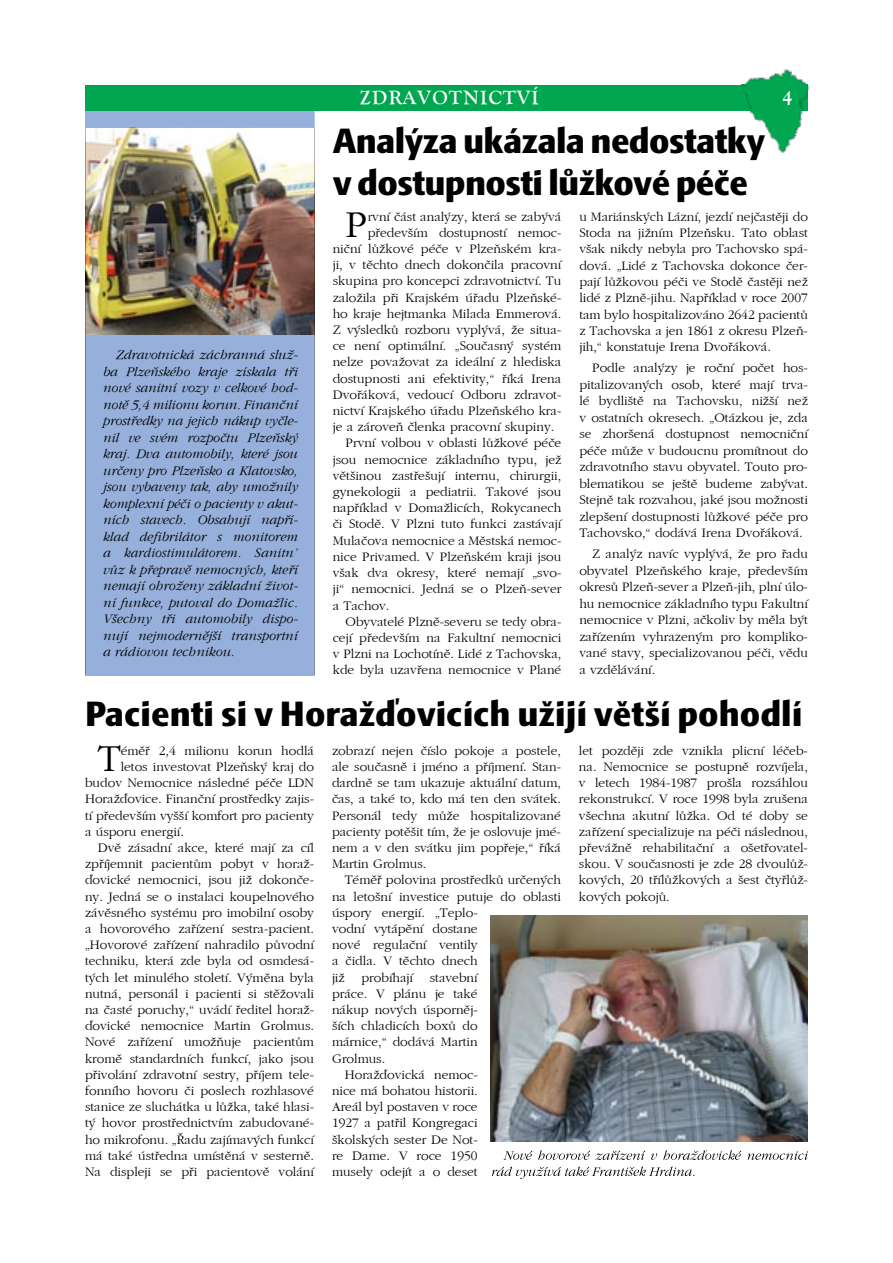
<style>
.page{position:relative;width:893px;height:1263px;background:#fff}
.page>*{position:absolute;margin:0;border:0;box-sizing:border-box;transform-origin:0 0}
.t1{font:39.45px "Gatineau";color:#000}
.t2{font:34.5px/41.4px "Skoda Sans Black CE";letter-spacing:-.02em;color:#000}
.t3{font:34.5px "Skoda Sans Black CE";color:#000}
.t4{font:700 22.5px "Golden Old Style";color:#fff}
.t5{font:13.5px/16.5px "Gatineau";color:#000;text-align:justify}
.t6{font:italic 13.5px/16.5px "Gatineau";letter-spacing:.01em;color:#000;text-align:justify}
</style>
<div class="page">
<svg style="left:85px;top:110px;width:230px;height:18px;background:#8faed0"></svg>
<div style="left:85px;top:85px;width:723px;height:25px;background:#00a650"></div>
<img style="left:741px;top:69px;width:68px;height:84px">
<img style="left:741px;top:85px;width:67px;height:25px">
<img style="left:490px;top:915px;width:318px;height:226px">
<svg style="left:503px;top:1150px;width:305px;height:10px"></svg>
<svg style="left:492px;top:1166px;width:202px;height:13px"></svg>
<img style="left:85px;top:128px;width:230px;height:547px">
<p class="t6" style="left:103px;top:346px;width:197px;text-indent:13px">Zdravotnická záchranná služ&shy;ba Plzeňského kraje získala tři nové sanitní vozy v celkové hod&shy;notě 5,4 milionu korun. Finanční prostředky na jejich nákup vyčle&shy;nil ve svém rozpočtu Plzeňský kraj. Dva automobily, které jsou určeny pro Plzeňsko a Klatovsko, jsou vybaveny tak, aby umožnily komplexní péči o pacienty v akut&shy;ních stavech. Obsahují napří&shy;klad defibrilátor s monitorem a kardiostimulátorem. Sanitní vůz k přepravě nemocných, kteří nemají ohroženy základní život&shy;ní funkce, putoval do Domažlic.<br>Všechny tři automobily dispo&shy;nují nejmodernější transportní a rádiovou technikou.</p>
<h3 class="t4" style="left:360px;top:85px;width:181px">ZDRAVOTNICTVÍ</h3>
<h3 class="t4" style="left:782px;top:85px;width:12px">4</h3>
<h2 class="t2" style="left:333px;top:121px;width:434px">Analýza ukázala nedostatky v dostupnosti lůžkové péče</h2>
<h1 class="t1" style="left:345px;top:202px;width:24px">P</h1>
<p class="t5" style="left:368px;top:208px;width:195px">rvní část analýzy, která se zabývá</p>
<p class="t5" style="left:579px;top:208px;width:230px">u Mariánských Lázní, jezdí nejčastěji do Stoda na jižním Plzeňsku. Tato oblast však nikdy nebyla pro Tachovsko spá&shy;dová. „Lidé z Tachovska dokonce čer&shy;pají lůžkovou péči ve Stodě častěji než lidé z Plzně-jihu. Například v roce 2007 tam bylo hospitalizováno 2642 pacientů z Tachovska a jen 1861 z okresu Plzeň&shy;jih,“ konstatuje Irena Dvořáková.</p>
<p class="t5" style="left:579px;top:360px;width:230px;text-indent:13px">Podle analýzy je roční počet hos&shy;pitalizovaných osob, které mají trva&shy;lé bydliště na Tachovsku, nižší než v ostatních okresech. „Otázkou je, zda se zhoršená dostupnost nemocniční péče může v budoucnu promítnout do zdravotního stavu obyvatel. Touto pro&shy;blematikou se ještě budeme zabývat.<br>Stejně tak rozvahou, jaké jsou možnosti zlepšení dostupnosti lůžkové péče pro Tachovsko,“ dodává Irena Dvořáková.</p>
<p class="t5" style="left:579px;top:545px;width:230px;text-indent:13px">Z analýz navíc vyplývá, že pro řadu obyvatel Plzeňského kraje, především okresů Plzeň-sever a Plzeň-jih, plní úlo&shy;hu nemocnice základního typu Fakultní nemocnice v Plzni, ačkoliv by měla být zařízením vyhrazeným pro kompliko&shy;vané stavy, specializovanou péči, vědu a vzdělávání.</p>
<p class="t5" style="left:368px;top:224px;width:195px">především dostupností nemoc-</p>
<p class="t5" style="left:333px;top:241px;width:230px">niční lůžkové péče v Plzeňském kra-</p>
<p class="t5" style="left:333px;top:257px;width:230px">ji, v těchto dnech dokončila pracovní</p>
<p class="t5" style="left:333px;top:273px;width:230px">skupina pro koncepci zdravotnictví. Tu</p>
<p class="t5" style="left:333px;top:289px;width:230px">založila při Krajském úřadu Plzeňské-</p>
<p class="t5" style="left:333px;top:305px;width:230px">ho kraje hejtmanka Milada Emmerová.</p>
<p class="t5" style="left:333px;top:322px;width:230px">Z výsledků rozboru vyplývá, že situa-</p>
<p class="t5" style="left:333px;top:338px;width:230px">ce není optimální. „Současný systém</p>
<p class="t5" style="left:333px;top:354px;width:230px">nelze považovat za ideální z hlediska</p>
<p class="t5" style="left:333px;top:370px;width:230px">dostupnosti ani efektivity,“ říká Irena</p>
<p class="t5" style="left:333px;top:386px;width:230px">Dvořáková, vedoucí Odboru zdravot-</p>
<p class="t5" style="left:333px;top:403px;width:230px">nictví Krajského úřadu Plzeňského kra-</p>
<p class="t5" style="left:333px;top:419px;width:223px">je a zároveň členka pracovní skupiny.</p>
<p class="t5" style="left:345px;top:435px;width:217px">První volbou v oblasti lůžkové péče</p>
<p class="t5" style="left:333px;top:451px;width:230px">jsou nemocnice základního typu, jež</p>
<p class="t5" style="left:333px;top:467px;width:230px">většinou zastřešují internu, chirurgii,</p>
<p class="t5" style="left:333px;top:484px;width:230px">gynekologii a pediatrii. Takové jsou</p>
<p class="t5" style="left:333px;top:500px;width:230px">například v Domažlicích, Rokycanech</p>
<p class="t5" style="left:333px;top:516px;width:230px">či Stodě. V Plzni tuto funkci zastávají</p>
<p class="t5" style="left:333px;top:532px;width:230px">Mulačova nemocnice a Městská nemoc-</p>
<p class="t5" style="left:333px;top:548px;width:230px">nice Privamed. V Plzeňském kraji jsou</p>
<p class="t5" style="left:333px;top:565px;width:230px">však dva okresy, které nemají „svo-</p>
<p class="t5" style="left:333px;top:581px;width:230px">ji“ nemocnici. Jedná se o Plzeň-sever</p>
<p class="t5" style="left:333px;top:597px;width:58px">a Tachov.</p>
<p class="t5" style="left:345px;top:613px;width:217px">Obyvatelé Plzně-severu se tedy obra-</p>
<p class="t5" style="left:333px;top:629px;width:230px">cejí především na Fakultní nemocnici</p>
<p class="t5" style="left:333px;top:646px;width:230px">v Plzni na Lochotíně. Lidé z Tachovska,</p>
<p class="t5" style="left:333px;top:662px;width:230px">kde byla uzavřena nemocnice v Plané</p>
<h2 class="t3" style="left:85px;top:693px;width:719px">Pacienti si v Horažďovicích užijí větší pohodlí</h2>
<h1 class="t1" style="left:98px;top:736px;width:24px">T</h1>
<p class="t5" style="left:121px;top:742px;width:195px">éměř 2,4 milionu korun hodlá</p>
<p class="t5" style="left:332px;top:742px;width:230px">zobrazí nejen číslo pokoje a postele, ale současně i jméno a příjmení. Stan&shy;dardně se tam ukazuje aktuální datum, čas, a také to, kdo má ten den svátek.<br>Personál tedy může hospitalizované pacienty potěšit tím, že je oslovuje jmé&shy;nem a v den svátku jim popřeje,“ říká Martin Grolmus.</p>
<p class="t5" style="left:345px;top:872px;width:218px">Téměř polovina prostředků určených</p>
<p class="t5" style="left:332px;top:888px;width:230px">na letošní investice putuje do oblasti</p>
<p class="t5" style="left:332px;top:904px;width:147px">úspory energií. „Teplo-</p>
<p class="t5" style="left:332px;top:920px;width:147px">vodní vytápění dostane</p>
<p class="t5" style="left:332px;top:936px;width:147px">nové regulační ventily</p>
<p class="t5" style="left:332px;top:953px;width:147px">a čidla. V těchto dnech</p>
<p class="t5" style="left:332px;top:969px;width:147px">již probíhají stavební</p>
<p class="t5" style="left:332px;top:985px;width:147px">práce. V plánu je také</p>
<p class="t5" style="left:332px;top:1001px;width:147px">nákup nových úsporněj-</p>
<p class="t5" style="left:332px;top:1017px;width:147px">ších chladicích boxů do</p>
<p class="t5" style="left:332px;top:1034px;width:147px">márnice,“ dodává Martin</p>
<p class="t5" style="left:332px;top:1050px;width:55px">Grolmus.</p>
<p class="t5" style="left:345px;top:1066px;width:134px">Horažďovická nemoc-</p>
<p class="t5" style="left:332px;top:1082px;width:147px">nice má bohatou historii.</p>
<p class="t5" style="left:332px;top:1098px;width:147px">Areál byl postaven v roce</p>
<p class="t5" style="left:332px;top:1115px;width:147px">1927 a patřil Kongregaci</p>
<p class="t5" style="left:332px;top:1131px;width:147px">školských sester De Not-</p>
<p class="t5" style="left:332px;top:1147px;width:147px">re Dame. V roce 1950</p>
<p class="t5" style="left:332px;top:1163px;width:147px">musely odejít a o deset</p>
<p class="t5" style="left:579px;top:742px;width:230px">let později zde vznikla plicní léčeb&shy;na. Nemocnice se postupně rozvíjela, v letech 1984-1987 prošla rozsáhlou rekonstrukcí. V roce 1998 byla zrušena všechna akutní lůžka. Od té doby se zařízení specializuje na péči následnou, převážně rehabilitační a ošetřovatel&shy;skou. V současnosti je zde 28 dvoulůž&shy;kových, 20 třílůžkových a šest čtyřlůž&shy;kových pokojů.</p>
<p class="t5" style="left:121px;top:758px;width:195px">letos investovat Plzeňský kraj do</p>
<p class="t5" style="left:85px;top:774px;width:230px">budov Nemocnice následné péče LDN</p>
<p class="t5" style="left:85px;top:791px;width:230px">Horažďovice. Finanční prostředky zajis-</p>
<p class="t5" style="left:85px;top:807px;width:230px">tí především vyšší komfort pro pacienty</p>
<p class="t5" style="left:85px;top:823px;width:100px">a úsporu energií.</p>
<p class="t5" style="left:98px;top:839px;width:218px">Dvě zásadní akce, které mají za cíl</p>
<p class="t5" style="left:85px;top:855px;width:230px">zpříjemnit pacientům pobyt v horaž-</p>
<p class="t5" style="left:85px;top:872px;width:230px">ďovické nemocnici, jsou již dokonče-</p>
<p class="t5" style="left:85px;top:888px;width:230px">ny. Jedná se o instalaci koupelnového</p>
<p class="t5" style="left:85px;top:904px;width:230px">závěsného systému pro imobilní osoby</p>
<p class="t5" style="left:85px;top:920px;width:230px">a hovorového zařízení sestra-pacient.</p>
<p class="t5" style="left:85px;top:936px;width:230px">„Hovorové zařízení nahradilo původní</p>
<p class="t5" style="left:85px;top:953px;width:230px">techniku, která zde byla od osmdesá-</p>
<p class="t5" style="left:85px;top:969px;width:230px">tých let minulého století. Výměna byla</p>
<p class="t5" style="left:85px;top:985px;width:230px">nutná, personál i pacienti si stěžovali</p>
<p class="t5" style="left:85px;top:1001px;width:230px">na časté poruchy,“ uvádí ředitel horaž-</p>
<p class="t5" style="left:85px;top:1017px;width:230px">ďovické nemocnice Martin Grolmus.</p>
<p class="t5" style="left:85px;top:1034px;width:230px">Nové zařízení umožňuje pacientům</p>
<p class="t5" style="left:85px;top:1050px;width:230px">kromě standardních funkcí, jako jsou</p>
<p class="t5" style="left:85px;top:1066px;width:230px">přivolání zdravotní sestry, příjem tele-</p>
<p class="t5" style="left:85px;top:1082px;width:230px">fonního hovoru či poslech rozhlasové</p>
<p class="t5" style="left:85px;top:1098px;width:230px">stanice ze sluchátka u lůžka, také hlasi-</p>
<p class="t5" style="left:85px;top:1115px;width:230px">tý hovor prostřednictvím zabudované-</p>
<p class="t5" style="left:85px;top:1131px;width:230px">ho mikrofonu. „Řadu zajímavých funkcí</p>
<p class="t5" style="left:85px;top:1147px;width:230px">má také ústředna umístěná v sesterně.</p>
<p class="t5" style="left:85px;top:1163px;width:230px">Na displeji se při pacientově volání</p>
</div>
